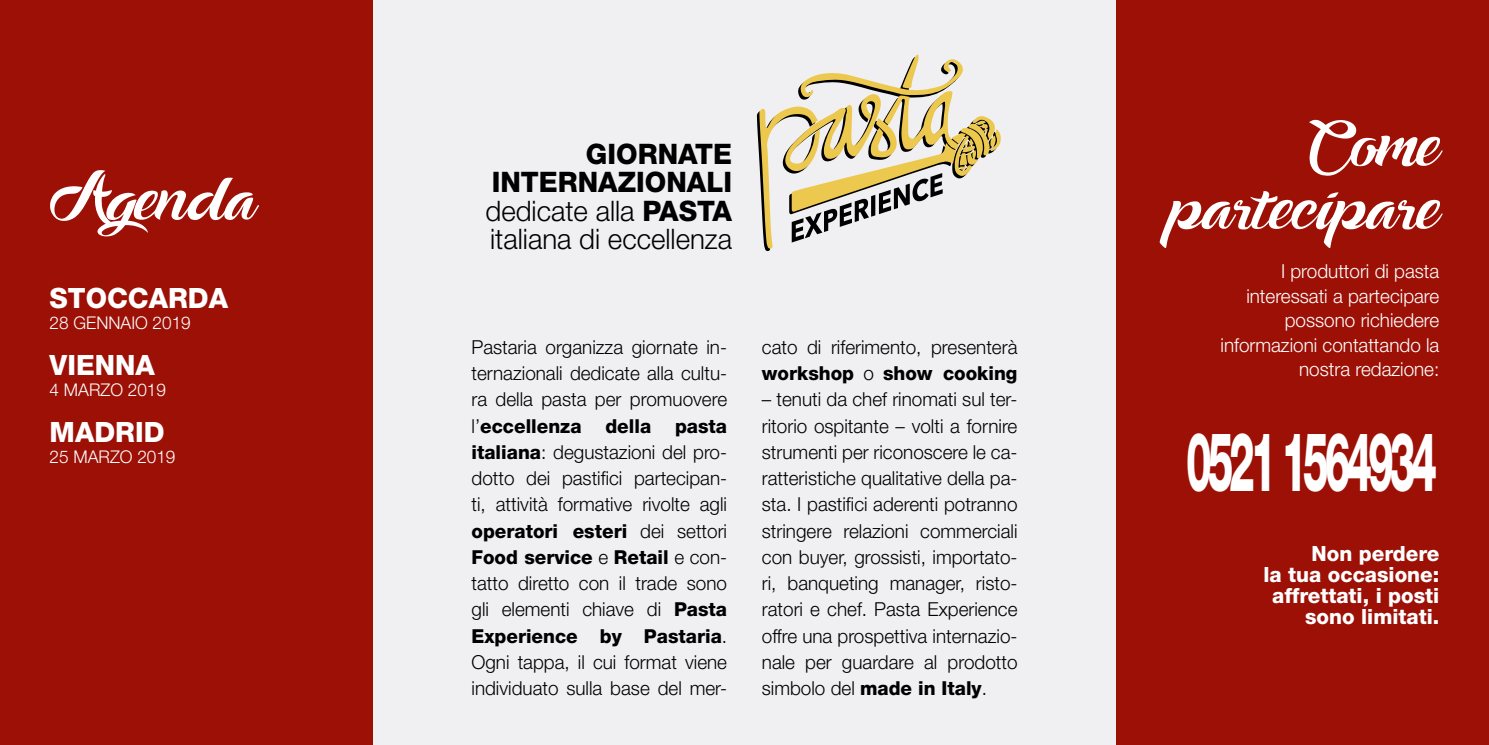
<style>
.page{position:relative;width:1489px;height:745px;background:#fff}
.page>*{position:absolute;margin:0;border:0;box-sizing:border-box;transform-origin:0 0}
.t1{font:800 81.73px "Helvetica Neue LT Std";letter-spacing:-.1em;color:#fff;scale:.5 1}
.t2{font:56px "Ampera";color:#fff}
.t3{font:300 28.18px/28.2px "Helvetica Neue LT Std";color:#000;text-align:justify}
.t4{font:800 28px "Helvetica Neue LT Std";color:#fff}
.t5{font:800 21px/21px "Helvetica Neue LT Std";color:#fff;text-align:right}
.t6{font:300 19.25px/26.2px "Helvetica Neue LT Std";color:#000;text-align:justify}
.t7{font:300 19.25px/24.5px "Helvetica Neue LT Std";color:#fff;text-align:right}
.t8{font:300 17.5px "Helvetica Neue LT Std";color:#fff}
.s1{font-weight:800}
</style>
<div class="page">
<div style="left:372px;top:0;width:744px;height:744px;background:#f0f0f3"></div>
<div style="left:0;top:0;width:372px;height:744px;background:#9c1006"></div>
<div style="left:1116px;top:0;width:372px;height:744px;background:#9c1006"></div>
<svg style="left:759px;top:54px;width:242px;height:195px"></svg>
<svg style="left:882px;top:91px;width:76px;height:61px"></svg>
<svg style="left:791px;top:172px;width:151px;height:71px"></svg>
<h2 class="t2" style="left:50px;top:156px;width:207px">Agenda</h2>
<h3 class="t4" style="left:50px;top:281px;width:180px">STOCCARDA</h3>
<p class="t8" style="left:50px;top:312px;width:143px">28 GENNAIO 2019</p>
<h3 class="t4" style="left:50px;top:348px;width:107px">VIENNA</h3>
<p class="t8" style="left:50px;top:379px;width:118px">4 MARZO 2019</p>
<h3 class="t4" style="left:50px;top:415px;width:116px">MADRID</h3>
<p class="t8" style="left:50px;top:446px;width:127px">25 MARZO 2019</p>
<h3 class="t3" style="left:485px;top:139px;width:248px;text-indent:100px"><span class="s1">GIORNATE INTERNAZIONALI </span>dedicate alla <span class="s1">PASTA </span>italiana di eccellenza</h3>
<p class="t6" style="left:471px;top:333px;width:257px">Pastaria organizza giornate in&shy;ternazionali dedicate alla cultu&shy;ra della pasta per promuovere l’<span class="s1">eccellenza della pasta italiana</span>: degustazioni del pro&shy;dotto dei pastifici partecipan&shy;ti, attività formative rivolte agli <span class="s1">operatori esteri</span> dei settori <span class="s1">Food service</span> e <span class="s1">Retail</span> e con&shy;tatto diretto con il trade sono gli elementi chiave di <span class="s1">Pasta Experience by Pastaria</span>.<br>Ogni tappa, il cui format viene individuato sulla base del mer-</p>
<p class="t6" style="left:761px;top:333px;width:257px">cato di riferimento, presenterà <span class="s1">workshop</span> o <span class="s1">show cooking</span></p>
<p class="t6" style="left:761px;top:385px;width:257px">– tenuti da chef rinomati sul ter&shy;ritorio ospitante – volti a fornire strumenti per riconoscere le ca&shy;ratteristiche qualitative della pa&shy;sta. I pastifici aderenti potranno stringere relazioni commerciali con buyer, grossisti, importato&shy;ri, banqueting manager, risto&shy;ratori e chef. Pasta Experience offre una prospettiva internazio&shy;nale per guardare al prodotto simbolo del <span class="s1">made in Italy</span>.</p>
<h2 class="t2" style="left:1307px;top:102px;width:133px">Come</h2>
<h2 class="t2" style="left:1168px;top:165px;width:272px">partecipare</h2>
<p class="t7" style="left:1220px;top:258px;width:220px">I produttori di pasta interessati a partecipare possono richiedere informazioni contattando la nostra redazione:</p>
<h1 class="t1" style="left:1185px;top:412px;width:503px">0521 1564934</h1>
<p class="t5" style="left:1263px;top:543px;width:177px">Non perdere<br>la tua occasione: affrettati, i posti sono limitati.</p>
</div>
